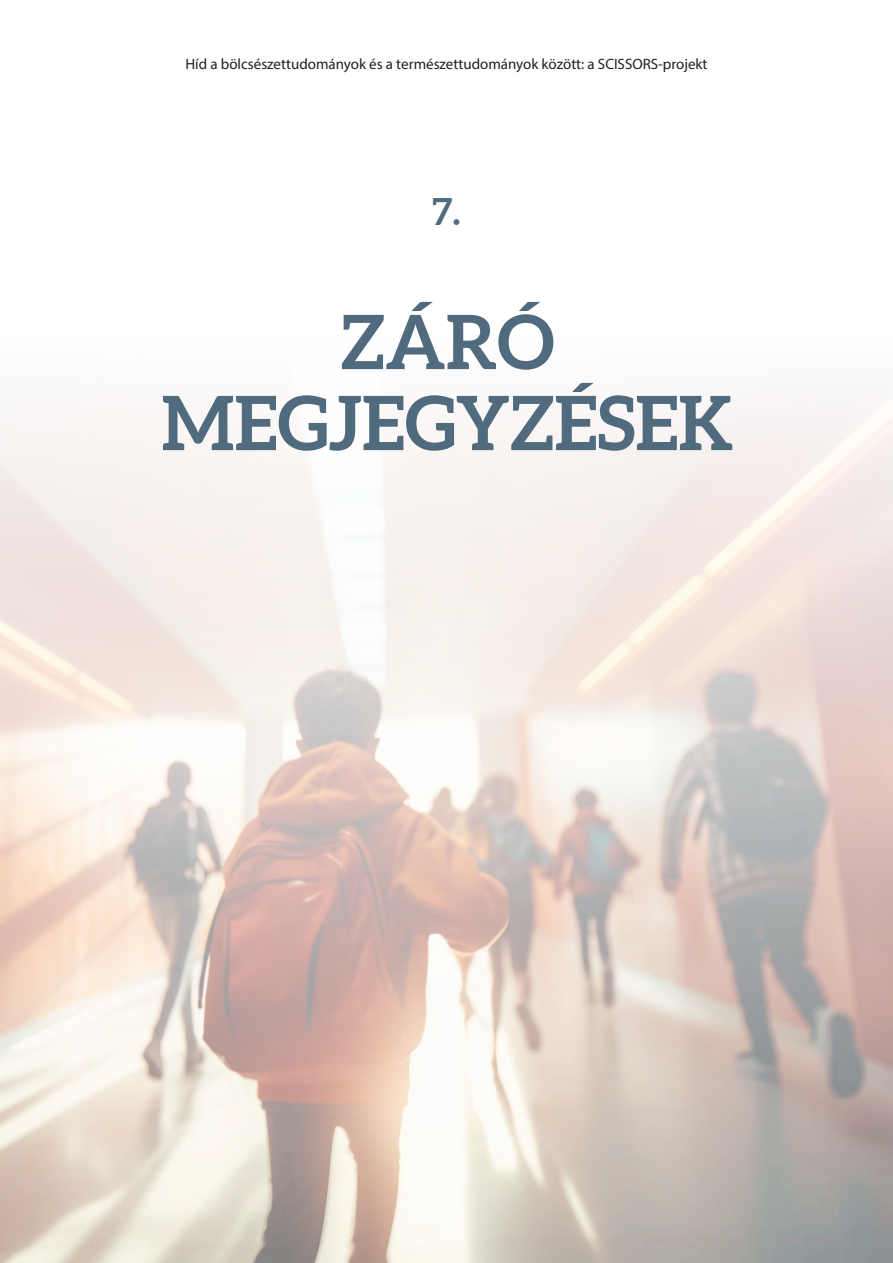
<style>
.page{position:relative;width:893px;height:1263px;background:#fff}
.page>*{position:absolute;margin:0;border:0;box-sizing:border-box;transform-origin:0 0}
.Otsikko_1{font:700 75px "Aleo";color:#506a7e}
.Otsikko_1-2{font:700 37.5px "Aleo";color:#506a7e}
.t1{font:15px "Myriad Pro";color:#231f20}
</style>
<div class="page">
<img style="left:0;top:403px;width:893px;height:860px">
<p class="t1" style="left:185px;top:54px;width:524px">Híd a bölcsészettudományok és a természettudományok között: a SCISSORS-projekt</p>
<p class="Otsikko_1-2" style="left:433px;top:189px;width:29px">7.</p>
<p class="Otsikko_1" style="left:341px;top:296px;width:215px">ZÁRÓ</p>
<p class="Otsikko_1" style="left:161px;top:377px;width:574px">MEGJEGYZÉSEK</p>
</div>
